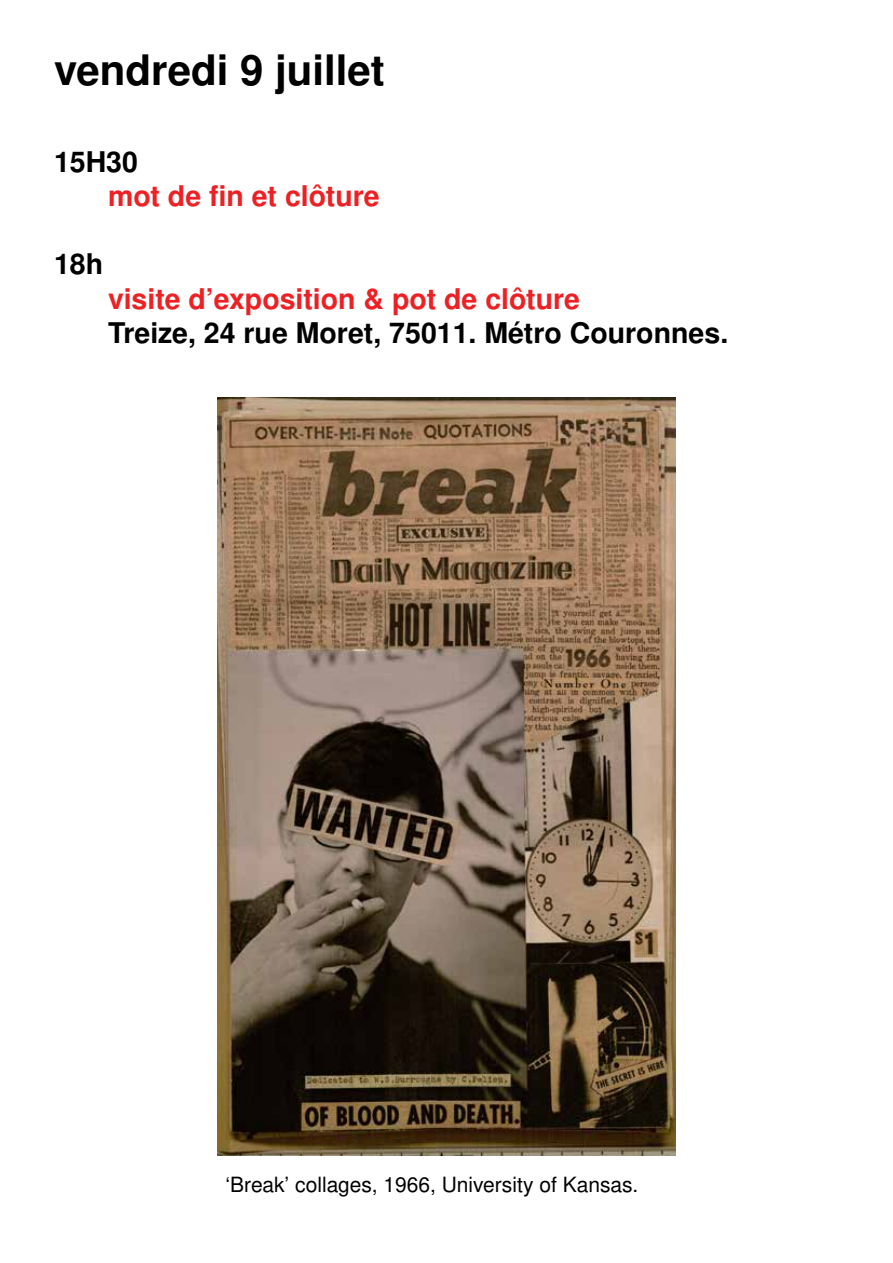
<style>
.page{position:relative;width:893px;height:1263px;background:#fff}
.page>*{position:absolute;margin:0;border:0;box-sizing:border-box;transform-origin:0 0}
.t1{font:700 42px "Nimbus San L";color:#000}
.t2{font:700 28.5px "Nimbus San L";color:#ed2124}
.t3{font:700 28.5px "Nimbus San L";color:#000}
.t4{font:21px "Nimbus San L";color:#000}
</style>
<div class="page">
<img style="left:218px;top:397px;width:457px;height:759px">
<h1 class="t1" style="left:54px;top:40px;width:332px">vendredi 9 juillet</h1>
<p class="t3" style="left:54px;top:141px;width:85px">15H30</p>
<p class="t2" style="left:108px;top:176px;width:273px">mot de fin et clôture</p>
<p class="t3" style="left:54px;top:244px;width:51px">18h</p>
<p class="t2" style="left:108px;top:278px;width:474px">visite d’exposition &amp; pot de clôture</p>
<p class="t3" style="left:108px;top:312px;width:622px">Treize, 24 rue Moret, 75011. Métro Couronnes.</p>
<p class="t4" style="left:226px;top:1169px;width:414px">‘Break’ collages, 1966, University of Kansas.</p>
</div>
